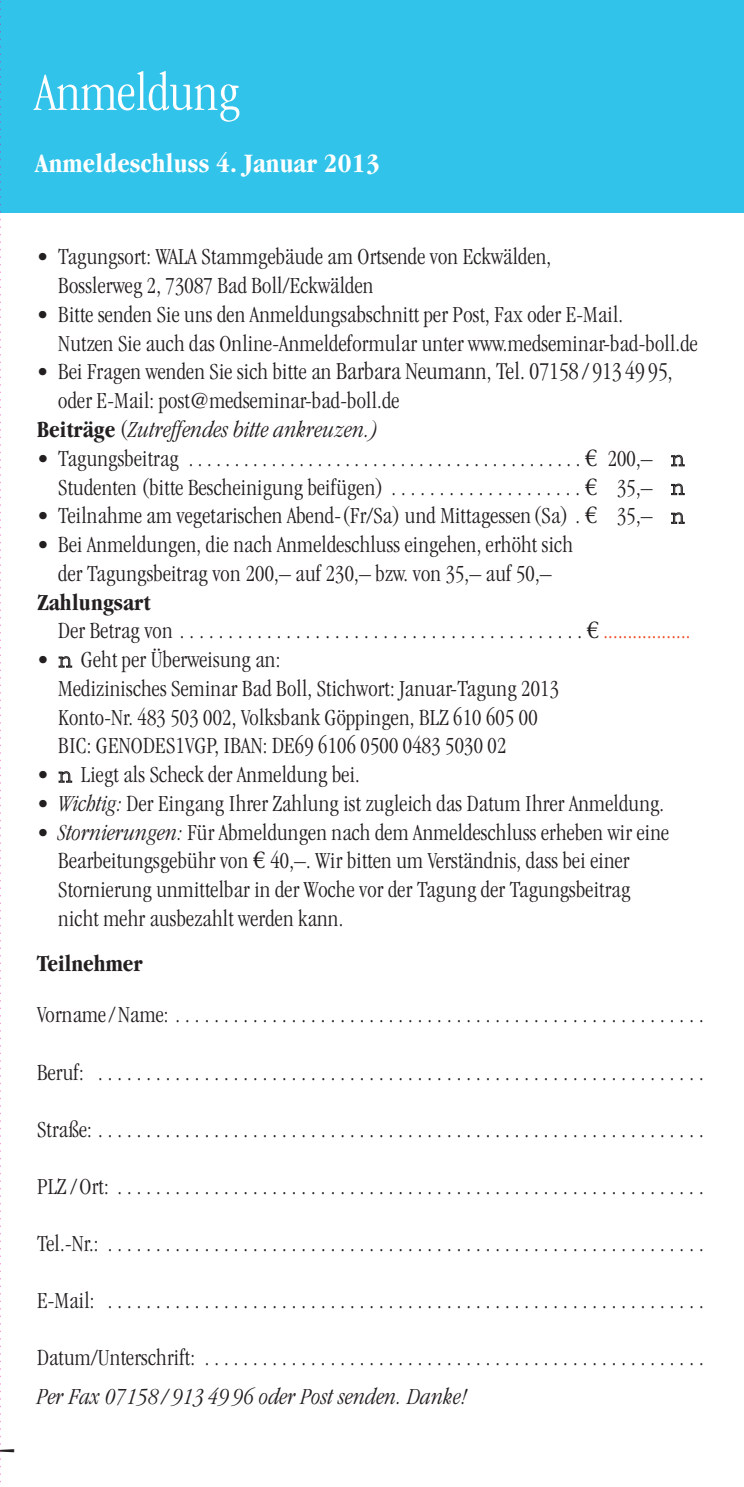
<style>
.page{position:relative;width:744px;height:1487px;background:#fff}
.page>*{position:absolute;margin:0;border:0;box-sizing:border-box;transform-origin:0 0}
.t1{font:300 condensed 55px "Garamond";color:#fff}
.t2{font:700 condensed 27.5px "Garamond";letter-spacing:.01em;color:#fff}
.t3{font:300 condensed 23.75px/28.8px "Garamond";letter-spacing:.01em;color:#231f20}
.t4{font:italic 300 condensed 23.75px "Garamond";letter-spacing:.01em;color:#231f20}
.t5{font:700 condensed 23.75px "Garamond";color:#231f20}
.s1{font-size:25px}
.s2{font-weight:700;font-style:normal}
.s3{font-style:normal}
.s4{font-family:"Linotype Euro Font Rto S";font-weight:400;font-stretch:normal}
.s5{font-family:"Courier";font-weight:400;font-stretch:normal;color:#fff}
.s6{font-weight:700}
.s7{color:#f04d28}
.s8{font-style:italic}
</style>
<div class="page">
<div style="left:0;top:0;width:743px;height:213px;background:#31c3e9"></div>
<svg style="left:0;top:1px;width:1px;height:1482px"></svg>
<h1 class="t1" style="left:35px;top:71px;width:206px">Anmeldung</h1>
<p class="t2" style="left:35px;top:153px;width:346px">Anmeldeschluss 4. Januar 2013</p>
<p class="t3" style="left:58px;top:244px;width:494px;text-indent:-21px">• Tagungsort: WALA Stammgebäude am Ortsende von Eckwälden,<br>Bosslerweg 2, 73087 Bad Boll/Eckwälden</p>
<p class="t3" style="left:58px;top:302px;width:640px;text-indent:-21px">• Bitte senden Sie uns den Anmeldungsabschnitt per Post, Fax oder E-Mail.<br>Nutzen Sie auch das Online-Anmeldeformular unter www.medseminar-bad-boll.de</p>
<p class="t3" style="left:37px;top:359px;width:636px">• Bei Fragen wenden Sie sich bitte an <span class="s1">Barbara Neumann</span>, <span class="s1">Tel. 07158/9134995</span>,</p>
<p class="t3" style="left:58px;top:388px;width:342px">oder E-Mail: post@medseminar-bad-boll.de</p>
<p class="t4" style="left:37px;top:420px;width:342px"><span class="s2">Beiträge</span> <span class="s3">(</span>Zutreffendes bitte ankreuzen.)</p>
<p class="t3" style="left:37px;top:445px;width:649px;text-align:right">• Tagungsbeitrag . . . . . . . . . . . . . . . . . . . . . . . . . . . . . . . . . . . . . . . . . . . <span class="s4">S</span> 200,– <span class="s5">n<br></span>Studenten (bitte Bescheinigung beifügen) . . . . . . . . . . . . . . . . . . . . <span class="s4">S</span> 35,– <span class="s5">n</span></p>
<p class="t3" style="left:37px;top:503px;width:649px">• Teilnahme am vegetarischen Abend-(Fr/Sa) und Mittagessen(Sa) . <span class="s4">S</span> 35,– <span class="s5">n</span></p>
<p class="t3" style="left:37px;top:532px;width:537px;text-align:center">• Bei Anmeldungen, die nach Anmeldeschluss eingehen, erhöht sich der Tagungsbeitrag von 200,– auf 230,– bzw. von 35,– auf 50,–</p>
<p class="t3" style="left:58px;top:589px;width:633px;text-indent:-21px"><span class="s6">Zahlungsart<br></span>Der Betrag von . . . . . . . . . . . . . . . . . . . . . . . . . . . . . . . . . . . . . . . . . . <span class="s4">S</span> <span class="s7">..................</span></p>
<p class="t3" style="left:58px;top:647px;width:502px;text-indent:-21px">• <span class="s5">n</span> Geht per Überweisung an:<br>Medizinisches Seminar Bad Boll, Stichwort: Januar-Tagung 2013<br>Konto-Nr. 483 503 002, Volksbank Göppingen, BLZ 610 605 00<br>BIC: GENODES1VGP, IBAN: DE69 6106 0500 0483 5030 02</p>
<p class="t3" style="left:37px;top:762px;width:324px">• <span class="s5">n</span> Liegt als Scheck der Anmeldung bei.</p>
<p class="t3" style="left:37px;top:790px;width:628px">• <span class="s8">Wichtig:</span> Der Eingang Ihrer Zahlung ist zugleich das Datum Ihrer Anmeldung.</p>
<p class="t3" style="left:58px;top:819px;width:612px;text-indent:-21px">• <span class="s8">Stornierungen:</span> Für Abmeldungen nach dem Anmeldeschluss erheben wir eine Bearbeitungsgebühr von <span class="s4">S</span> 40,–. Wir bitten um Verständnis, dass bei einer Stornierung unmittelbar in der Woche vor der Tagung der Tagungsbeitrag nicht mehr ausbezahlt werden kann.</p>
<p class="t5" style="left:37px;top:954px;width:107px">Teilnehmer</p>
<p class="t3" style="left:37px;top:1002px;width:667px">Vorname/Name: . . . . . . . . . . . . . . . . . . . . . . . . . . . . . . . . . . . . . . . . . . . . . . . . . . . . . . .</p>
<p class="t3" style="left:37px;top:1059px;width:667px">Beruf: . . . . . . . . . . . . . . . . . . . . . . . . . . . . . . . . . . . . . . . . . . . . . . . . . . . . . . . . . . . . . . .</p>
<p class="t3" style="left:37px;top:1116px;width:667px">Straße: . . . . . . . . . . . . . . . . . . . . . . . . . . . . . . . . . . . . . . . . . . . . . . . . . . . . . . . . . . . . . . .</p>
<p class="t3" style="left:37px;top:1173px;width:667px">PLZ/Ort: . . . . . . . . . . . . . . . . . . . . . . . . . . . . . . . . . . . . . . . . . . . . . . . . . . . . . . . . . . . . .</p>
<p class="t3" style="left:37px;top:1230px;width:667px">Tel.-Nr.: . . . . . . . . . . . . . . . . . . . . . . . . . . . . . . . . . . . . . . . . . . . . . . . . . . . . . . . . . . . . . .</p>
<p class="t3" style="left:37px;top:1287px;width:667px">E-Mail: . . . . . . . . . . . . . . . . . . . . . . . . . . . . . . . . . . . . . . . . . . . . . . . . . . . . . . . . . . . . . .</p>
<p class="t3" style="left:37px;top:1344px;width:667px">Datum/Unterschrift: . . . . . . . . . . . . . . . . . . . . . . . . . . . . . . . . . . . . . . . . . . . . . . . . . . . .</p>
<p class="t4" style="left:37px;top:1387px;width:432px">Per Fax 07158 / 913 49 96 oder Post senden. Danke!</p>
</div>
